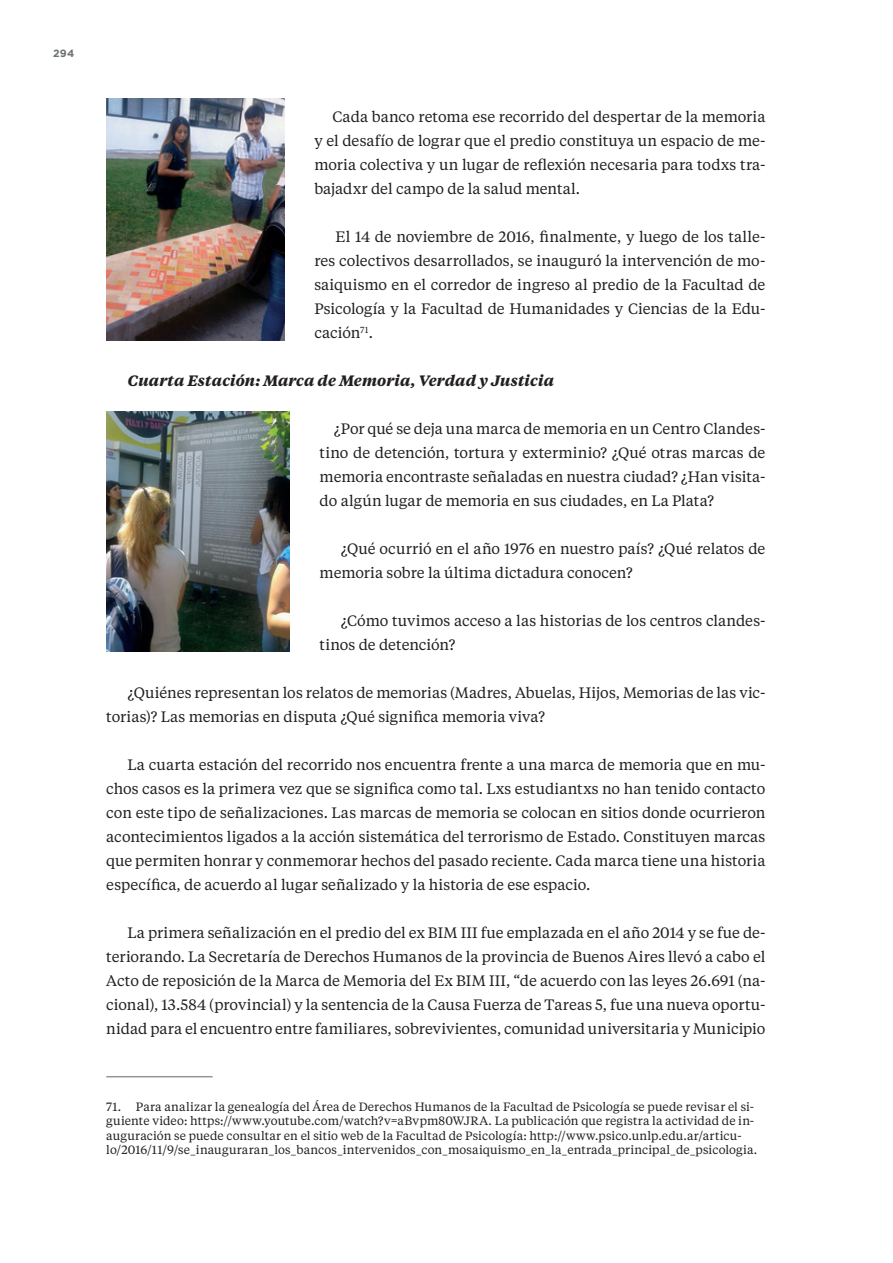
<style>
.page{position:relative;width:893px;height:1263px;background:#fff}
.page>*{position:absolute;margin:0;border:0;box-sizing:border-box;transform-origin:0 0}
.t1{font:15px/24px "Tiempos Text";color:#231f20;text-align:justify}
.t2{font:italic 700 15px "Tiempos Text";letter-spacing:.005em;color:#231f20}
.t3{font:12px/14.4px "Tiempos Text";letter-spacing:.01em;color:#231f20}
.t4{font:700 10.5px "Gotham";color:#6c7172}
</style>
<div class="page">
<img style="left:106px;top:98px;width:179px;height:242px">
<img style="left:106px;top:411px;width:184px;height:240px">
<hr style="left:106px;top:1076px;width:107px;height:1px;background:#939598">
<p class="t4" style="left:53px;top:47px;width:23px">294</p>
<p class="t1" style="left:314px;top:104px;width:453px;text-indent:18px">Cada banco retoma ese recorrido del despertar de la memoria y el desafío de lograr que el predio constituya un espacio de me&shy;moria colectiva y un lugar de reflexión necesaria para todxs tra&shy;bajadxr del campo de la salud mental.</p>
<p class="t1" style="left:314px;top:224px;width:453px;text-indent:21px">El 14 de noviembre de 2016, finalmente, y luego de los talle&shy;res colectivos desarrollados, se inauguró la intervención de mo&shy;saiquismo en el corredor de ingreso al predio de la Facultad de Psicología y la Facultad de Humanidades y Ciencias de la Edu&shy;cación<sup>71</sup>.</p>
<p class="t2" style="left:128px;top:370px;width:428px">Cuarta Estación: Marca de Memoria, Verdad y Justicia</p>
<p class="t1" style="left:320px;top:416px;width:447px;text-indent:14px">¿Por qué se deja una marca de memoria en un Centro Clandes&shy;tino de detención, tortura y exterminio? ¿Qué otras marcas de memoria encontraste señaladas en nuestra ciudad? ¿Han visita&shy;do algún lugar de memoria en sus ciudades, en La Plata?</p>
<p class="t1" style="left:320px;top:536px;width:447px;text-indent:21px">¿Qué ocurrió en el año 1976 en nuestro país? ¿Qué relatos de memoria sobre la última dictadura conocen?</p>
<p class="t1" style="left:320px;top:608px;width:447px;text-indent:21px">¿Cómo tuvimos acceso a las historias de los centros clandes&shy;tinos de detención?</p>
<p class="t1" style="left:106px;top:680px;width:661px;text-indent:21px">¿Quiénes representan los relatos de memorias (Madres, Abuelas, Hijos, Memorias de las vic&shy;torias)? Las memorias en disputa ¿Qué significa memoria viva?</p>
<p class="t1" style="left:106px;top:752px;width:661px;text-indent:21px">La cuarta estación del recorrido nos encuentra frente a una marca de memoria que en mu&shy;chos casos es la primera vez que se significa como tal. Lxs estudiantxs no han tenido contacto con este tipo de señalizaciones. Las marcas de memoria se colocan en sitios donde ocurrieron acontecimientos ligados a la acción sistemática del terrorismo de Estado. Constituyen marcas que permiten honrar y conmemorar hechos del pasado reciente. Cada marca tiene una historia específica, de acuerdo al lugar señalizado y la historia de ese espacio.</p>
<p class="t1" style="left:106px;top:920px;width:661px;text-indent:21px">La primera señalización en el predio del ex BIM III fue emplazada en el año 2014 y se fue de&shy;teriorando. La Secretaría de Derechos Humanos de la provincia de Buenos Aires llevó a cabo el Acto de reposición de la Marca de Memoria del Ex BIM III, “de acuerdo con las leyes 26.691 (na&shy;cional), 13.584 (provincial) y la sentencia de la Causa Fuerza de Tareas 5, fue una nueva oportu&shy;nidad para el encuentro entre familiares, sobrevivientes, comunidad universitaria y Municipio</p>
<p class="t3" style="left:106px;top:1099px;width:652px">71. Para analizar la genealogía del Área de Derechos Humanos de la Facultad de Psicología se puede revisar el si&shy;guiente video: https://www.youtube.com/watch?v=aBvpm80WJRA. La publicación que registra la actividad de in&shy;auguración se puede consultar en el sitio web de la Facultad de Psicología: http://www.psico.unlp.edu.ar/articu&shy;lo/2016/11/9/se_inauguraran_los_bancos_intervenidos_con_mosaiquismo_en_la_entrada_principal_de_psicologia.</p>
</div>
